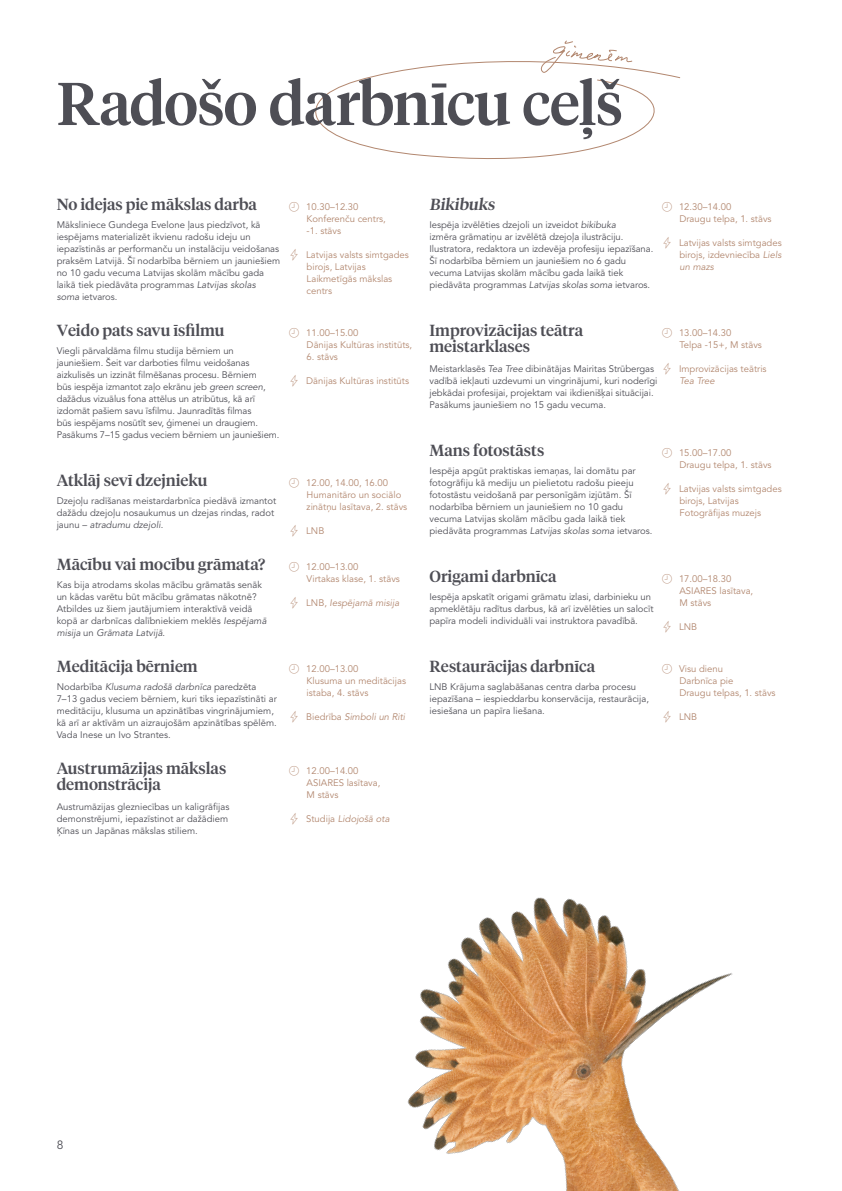
<style>
.page{position:relative;width:842px;height:1191px;background:#fff}
.page>*{position:absolute;margin:0;border:0;box-sizing:border-box;transform-origin:0 0}
.t1{font:500 60px "Tiempos Headline";letter-spacing:-.01em;color:#4e4e55}
.t2{font:500 16px/16px "Tiempos Headline";color:#4e4e55}
.t3{font:12px "Avenir LT Pro";color:#4e4e55}
.t4{font:9.5px/12px "Avenir LT Pro";color:#4e4e55}
.t5{font:9.5px/12px "Avenir LT Pro";color:#b2876f}
.t6{font:italic 9.5px "Avenir LT Pro";color:#b2876f}
.s1{font-style:italic}
.s2{font-style:normal}
</style>
<div class="page">
<svg style="left:315px;top:61px;width:366px;height:98px"></svg>
<svg style="left:540px;top:40px;width:93px;height:55px"></svg>
<img style="left:407px;top:897px;width:326px;height:294px">
<h1 class="t1" style="left:57px;top:63px;width:568px">Radošo darbnīcu ceļš</h1>
<h2 class="t2" style="left:57px;top:196px;width:202px">No idejas pie mākslas darba</h2>
<p class="t4" style="left:57px;top:219px;width:225px">Māksliniece Gundega Evelone ļaus piedzīvot, kā iespējams materializēt ikvienu radošu ideju un iepazīstinās ar performanču un instalāciju veidošanas praksēm Latvijā. Šī nodarbība bērniem un jauniešiem no 10 gadu vecuma Latvijas skolām mācību gada laikā tiek piedāvāta programmas <span class="s1">Latvijas skolas soma</span> ietvaros.</p>
<h2 class="t2" style="left:57px;top:322px;width:169px">Veido pats savu īsfilmu</h2>
<p class="t4" style="left:57px;top:345px;width:224px">Viegli pārvaldāma filmu studija bērniem un jauniešiem. Šeit var darboties filmu veidošanas aizkulisēs un izzināt filmēšanas procesu. Bērniem<br>būs iespēja izmantot zaļo ekrānu jeb <span class="s1">green screen</span>, dažādus vizuālus fona attēlus un atribūtus, kā arī izdomāt pašiem savu īsfilmu. Jaunradītās filmas<br>būs iespējams nosūtīt sev, ģimenei un draugiem.<br>Pasākums 7–15 gadus veciem bērniem un jauniešiem.</p>
<h2 class="t2" style="left:57px;top:472px;width:152px">Atklāj sevī dzejnieku</h2>
<p class="t4" style="left:57px;top:495px;width:221px">Dzejoļu radīšanas meistardarbnīca piedāvā izmantot dažādu dzejoļu nosaukumus un dzejas rindas, radot jaunu – <span class="s1">atradumu dzejoli</span>.</p>
<h2 class="t2" style="left:57px;top:556px;width:210px">Mācību vai mocību grāmata?</h2>
<p class="t4" style="left:57px;top:579px;width:211px">Kas bija atrodams skolas mācību grāmatās senāk un kādas varētu būt mācību grāmatas nākotnē?<br>Atbildes uz šiem jautājumiem interaktīvā veidā kopā ar darbnīcas dalībniekiem meklēs <span class="s1">Iespējamā misija</span> un <span class="s1">Grāmata Latvijā</span>.</p>
<h2 class="t2" style="left:57px;top:658px;width:143px">Meditācija bērniem</h2>
<p class="t4" style="left:57px;top:681px;width:222px">Nodarbība <span class="s1">Klusuma radošā darbnīca</span> paredzēta 7–13 gadus veciem bērniem, kuri tiks iepazīstināti ar meditāciju, klusuma un apzinātības vingrinājumiem, kā arī ar aktīvām un aizraujošām apzinātības spēlēm.<br>Vada Inese un Ivo Strantes.</p>
<h2 class="t2" style="left:57px;top:760px;width:171px">Austrumāzijas mākslas demonstrācija</h2>
<p class="t4" style="left:57px;top:801px;width:174px">Austrumāzijas glezniecības un kaligrāfijas demonstrējumi, iepazīstinot ar dažādiem<br>Ķīnas un Japānas mākslas stiliem.</p>
<p class="t5" style="left:306px;top:201px;width:81px">10.30–12.30<br>Konferenču centrs, -1. stāvs</p>
<p class="t5" style="left:306px;top:249px;width:104px">Latvijas valsts simtgades birojs, Latvijas<br>Laikmetīgās mākslas centrs</p>
<p class="t5" style="left:306px;top:327px;width:107px">11.00–15.00<br>Dānijas Kultūras institūts,</p>
<p class="t5" style="left:307px;top:351px;width:33px">6. stāvs</p>
<p class="t5" style="left:306px;top:375px;width:104px">Dānijas Kultūras institūts</p>
<p class="t5" style="left:306px;top:477px;width:103px">12.00, 14.00, 16.00<br>Humanitāro un sociālo zinātņu lasītava, 2. stāvs</p>
<p class="t5" style="left:306px;top:525px;width:20px">LNB</p>
<p class="t5" style="left:306px;top:561px;width:95px">12.00–13.00<br>Virtakas klase, 1. stāvs</p>
<p class="t6" style="left:306px;top:597px;width:95px"><span class="s2">LNB,</span> Iespējamā misija</p>
<p class="t5" style="left:306px;top:663px;width:101px">12.00–13.00<br>Klusuma un meditācijas istaba, 4. stāvs</p>
<p class="t6" style="left:306px;top:711px;width:101px"><span class="s2">Biedrība</span> Simboli un Riti</p>
<h2 class="t2" style="left:429px;top:196px;width:70px">Bikibuks</h2>
<p class="t4" style="left:429px;top:219px;width:225px">Iespēja izvēlēties dzejoli un izveidot <span class="s1">bikibuka<br></span>izmēra grāmatiņu ar izvēlētā dzejoļa ilustrāciju.<br>Ilustratora, redaktora un izdevēja profesiju iepazīšana.<br>Šī nodarbība bērniem un jauniešiem no 6 gadu vecuma Latvijas skolām mācību gada laikā tiek piedāvāta programmas <span class="s1">Latvijas skolas soma</span> ietvaros.</p>
<h2 class="t2" style="left:429px;top:322px;width:155px">Improvizācijas teātra meistarklases</h2>
<p class="t4" style="left:429px;top:363px;width:229px">Meistarklasēs <span class="s1">Tea Tree</span> dibinātājas Mairitas Strūbergas vadībā iekļauti uzdevumi un vingrinājumi, kuri noderīgi jebkādai profesijai, projektam vai ikdienišķai situācijai.<br>Pasākums jauniešiem no 15 gadu vecuma.</p>
<h2 class="t2" style="left:429px;top:442px;width:116px">Mans fotostāsts</h2>
<p class="t4" style="left:429px;top:465px;width:225px">Iespēja apgūt praktiskas iemaņas, lai domātu par fotogrāfiju kā mediju un pielietotu radošu pieeju fotostāstu veidošanā par personīgām izjūtām. Šī nodarbība bērniem un jauniešiem no 10 gadu vecuma Latvijas skolām mācību gada laikā tiek piedāvāta programmas <span class="s1">Latvijas skolas soma</span> ietvaros.</p>
<h2 class="t2" style="left:429px;top:568px;width:129px">Origami darbnīca</h2>
<p class="t4" style="left:429px;top:591px;width:225px">Iespēja apskatīt origami grāmatu izlasi, darbinieku un apmeklētāju radītus darbus, kā arī izvēlēties un salocīt papīra modeli individuāli vai instruktora pavadībā.</p>
<h2 class="t2" style="left:429px;top:658px;width:167px">Restaurācijas darbnīca</h2>
<p class="t4" style="left:429px;top:681px;width:221px">LNB Krājuma saglabāšanas centra darba procesu iepazīšana – iespieddarbu konservācija, restaurācija, iesiešana un papīra liešana.</p>
<p class="t5" style="left:306px;top:765px;width:76px">12.00–14.00<br>ASIARES lasītava,<br>M stāvs</p>
<p class="t6" style="left:306px;top:813px;width:85px"><span class="s2">Studija</span> Lidojošā ota</p>
<p class="t5" style="left:679px;top:201px;width:94px">12.30–14.00<br>Draugu telpa, 1. stāvs</p>
<p class="t5" style="left:679px;top:237px;width:104px;text-align:justify">Latvijas valsts simtgades birojs, izdevniecība <span class="s1">Liels un mazs</span></p>
<p class="t5" style="left:679px;top:327px;width:84px">13.00–14.30<br>Telpa -15+, M stāvs</p>
<p class="t5" style="left:679px;top:363px;width:89px">Improvizācijas teātris</p>
<p class="t6" style="left:679px;top:375px;width:37px">Tea Tree</p>
<p class="t5" style="left:679px;top:447px;width:94px">15.00–17.00<br>Draugu telpa, 1. stāvs</p>
<p class="t5" style="left:679px;top:483px;width:104px">Latvijas valsts simtgades birojs, Latvijas<br>Fotogrāfijas muzejs</p>
<p class="t5" style="left:679px;top:573px;width:76px">17.00–18.30<br>ASIARES lasītava,<br>M stāvs</p>
<p class="t5" style="left:679px;top:621px;width:20px">LNB</p>
<p class="t5" style="left:679px;top:663px;width:98px">Visu dienu<br>Darbnīca pie<br>Draugu telpas, 1. stāvs</p>
<p class="t5" style="left:679px;top:711px;width:20px">LNB</p>
<p class="t3" style="left:57px;top:1137px;width:8px">8</p>
</div>
